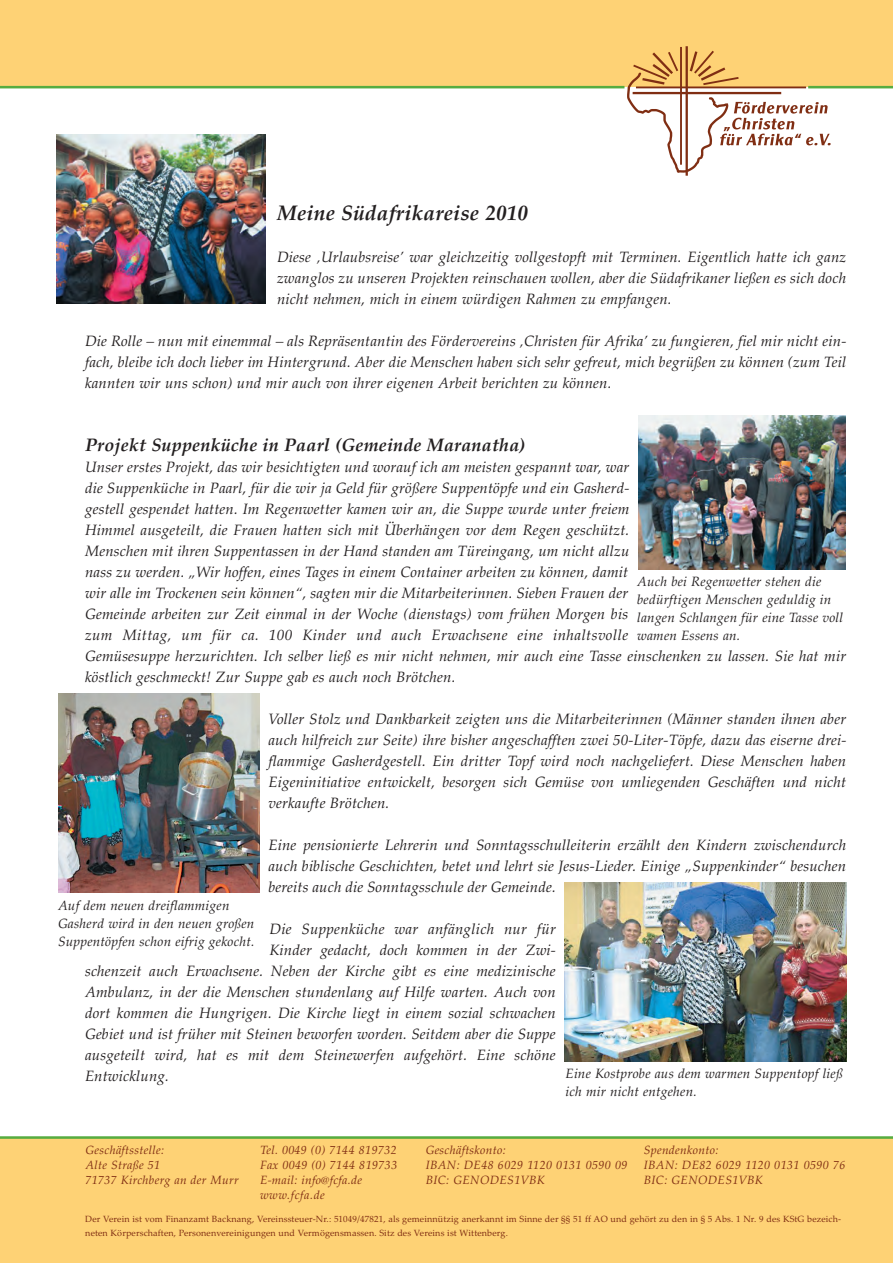
<style>
.page{position:relative;width:893px;height:1263px;background:#fed275}
.page>*{position:absolute;margin:0;border:0;box-sizing:border-box;transform-origin:0 0}
.t1{font:italic 700 21px "Palatino Linotype";letter-spacing:.01em;color:#231f20}
.t2{font:italic 700 18px "Palatino Linotype";letter-spacing:.01em;color:#231f20}
.t3{font:italic 15px/21px "Palatino Linotype";letter-spacing:.01em;color:#231f20;text-align:justify}
.t4{font:italic 13.5px/18px "Palatino Linotype";letter-spacing:.015em;color:#231f20}
.t5{font:italic 12px/15px "Palatino Linotype";letter-spacing:.025em;color:#802e13}
.t6{font:9px/13.5px "Palatino Linotype";letter-spacing:.015em;color:#802e13}
</style>
<div class="page">
<div style="left:0;top:87px;width:893px;height:1050px;background:#fff"></div>
<img style="left:627px;top:46px;width:204px;height:130px">
<hr style="left:0;top:1136px;width:893px;height:3px;background:#57ac40">
<hr style="left:808px;top:86px;width:85px;height:2px;background:#57ac40">
<hr style="left:0;top:86px;width:624px;height:2px;background:#57ac40">
<img style="left:57px;top:134px;width:208px;height:169px">
<img style="left:58px;top:693px;width:201px;height:199px">
<img style="left:638px;top:415px;width:208px;height:154px">
<img style="left:565px;top:882px;width:281px;height:179px">
<h1 class="t1" style="left:277px;top:200px;width:253px">Meine Südafrikareise 2010</h1>
<p class="t3" style="left:277px;top:246px;width:571px">Diese ‚Urlaubsreise’ war gleichzeitig vollgestopft mit Terminen. Eigentlich hatte ich ganz zwanglos zu unseren Projekten reinschauen wollen, aber die Südafrikaner ließen es sich doch nicht nehmen, mich in einem würdigen Rahmen zu empfangen.</p>
<p class="t3" style="left:85px;top:330px;width:763px">Die Rolle – nun mit einemmal – als Repräsentantin des Fördervereins ‚Christen für Afrika’ zu fungieren, fiel mir nicht ein&shy;fach, bleibe ich doch lieber im Hintergrund. Aber die Menschen haben sich sehr gefreut, mich begrüßen zu können (zum Teil kannten wir uns schon) und mir auch von ihrer eigenen Arbeit berichten zu können.</p>
<p class="t2" style="left:85px;top:434px;width:442px">Projekt Suppenküche in Paarl (Gemeinde Maranatha)</p>
<p class="t3" style="left:85px;top:456px;width:763px;text-align:left">Unser erstes Projekt, das wir besichtigten und worauf ich am meisten gespannt war, war<br>die Suppenküche in Paarl, für die wir ja Geld für größere Suppentöpfe und ein Gasherd-<br>gestell gespendet hatten. Im Regenwetter kamen wir an, die Suppe wurde unter freiem<br>Himmel ausgeteilt, die Frauen hatten sich mit Überhängen vor dem Regen geschützt.<br>Menschen mit ihren Suppentassen in der Hand standen am Türeingang, um nicht allzu<br>nass zu werden. „Wir hoffen, eines Tages in einem Container arbeiten zu können, damit<br>wir alle im Trockenen sein können“, sagten mir die Mitarbeiterinnen. Sieben Frauen der<br>Gemeinde arbeiten zur Zeit einmal in der Woche (dienstags) vom frühen Morgen bis<br>zum Mittag, um für ca. 100 Kinder und auch Erwachsene eine inhaltsvolle<br>Gemüsesuppe herzurichten. Ich selber ließ es mir nicht nehmen, mir auch eine Tasse einschenken zu lassen. Sie hat mir köstlich geschmeckt! Zur Suppe gab es auch noch Brötchen.</p>
<p class="t3" style="left:268px;top:708px;width:579px">Voller Stolz und Dankbarkeit zeigten uns die Mitarbeiterinnen (Männer standen ihnen aber auch hilfreich zur Seite) ihre bisher angeschafften zwei 50-Liter-Töpfe, dazu das eiserne drei&shy;flammige Gasherdgestell. Ein dritter Topf wird noch nachgeliefert. Diese Menschen haben Eigeninitiative entwickelt, besorgen sich Gemüse von umliegenden Geschäften und nicht verkaufte Brötchen.</p>
<p class="t3" style="left:268px;top:834px;width:579px">Eine pensionierte Lehrerin und Sonntagsschulleiterin erzählt den Kindern zwischendurch auch biblische Geschichten, betet und lehrt sie Jesus-Lieder. Einige „Suppenkinder“ besuchen bereits auch die Sonntagsschule der Gemeinde.</p>
<p class="t3" style="left:269px;top:918px;width:288px">Die Suppenküche war anfänglich nur für</p>
<p class="t3" style="left:269px;top:939px;width:288px">Kinder gedacht, doch kommen in der Zwi-</p>
<p class="t3" style="left:85px;top:960px;width:472px">schenzeit auch Erwachsene. Neben der Kirche gibt es eine medizinische</p>
<p class="t3" style="left:85px;top:981px;width:472px">Ambulanz, in der die Menschen stundenlang auf Hilfe warten. Auch von</p>
<p class="t3" style="left:85px;top:1002px;width:472px">dort kommen die Hungrigen. Die Kirche liegt in einem sozial schwachen</p>
<p class="t3" style="left:85px;top:1023px;width:472px">Gebiet und ist früher mit Steinen beworfen worden. Seitdem aber die Suppe</p>
<p class="t3" style="left:85px;top:1044px;width:472px">ausgeteilt wird, hat es mit dem Steinewerfen aufgehört. Eine schöne</p>
<p class="t3" style="left:85px;top:1065px;width:86px">Entwicklung.</p>
<p class="t4" style="left:637px;top:573px;width:208px">Auch bei Regenwetter stehen die bedürftigen Menschen geduldig in langen Schlangen für eine Tasse voll wamen Essens an.</p>
<p class="t4" style="left:58px;top:896px;width:198px">Auf dem neuen dreiflammigen<br>Gasherd wird in den neuen großen<br>Suppentöpfen schon eifrig gekocht.</p>
<p class="t4" style="left:566px;top:1064px;width:279px">Eine Kostprobe aus dem warmen Suppentopf ließ ich mir nicht entgehen.</p>
<p class="t5" style="left:86px;top:1143px;width:155px">Geschäftsstelle:<br>Alte Straße 51<br>71737 Kirchberg an der Murr</p>
<p class="t5" style="left:260px;top:1143px;width:139px">Tel. 0049 (0) 7144 819732<br>Fax 0049 (0) 7144 819733<br>E-mail: info@fcfa.de www.fcfa.de</p>
<p class="t5" style="left:426px;top:1143px;width:203px">Geschäftskonto:<br>IBAN: DE48 6029 1120 0131 0590 09<br>BIC: GENODES1VBK</p>
<p class="t5" style="left:644px;top:1143px;width:203px">Spendenkonto:<br>IBAN: DE82 6029 1120 0131 0590 76<br>BIC: GENODES1VBK</p>
<p class="t6" style="left:85px;top:1212px;width:757px">Der Verein ist vom Finanzamt Backnang, Vereinssteuer-Nr.: 51049/47821, als gemeinnützig anerkannt im Sinne der §§ 51 ff AO und gehört zu den in § 5 Abs. 1 Nr. 9 des KStG bezeich&shy;neten Körperschaften, Personenvereinigungen und Vermögensmassen. Sitz des Vereins ist Wittenberg.</p>
</div>
